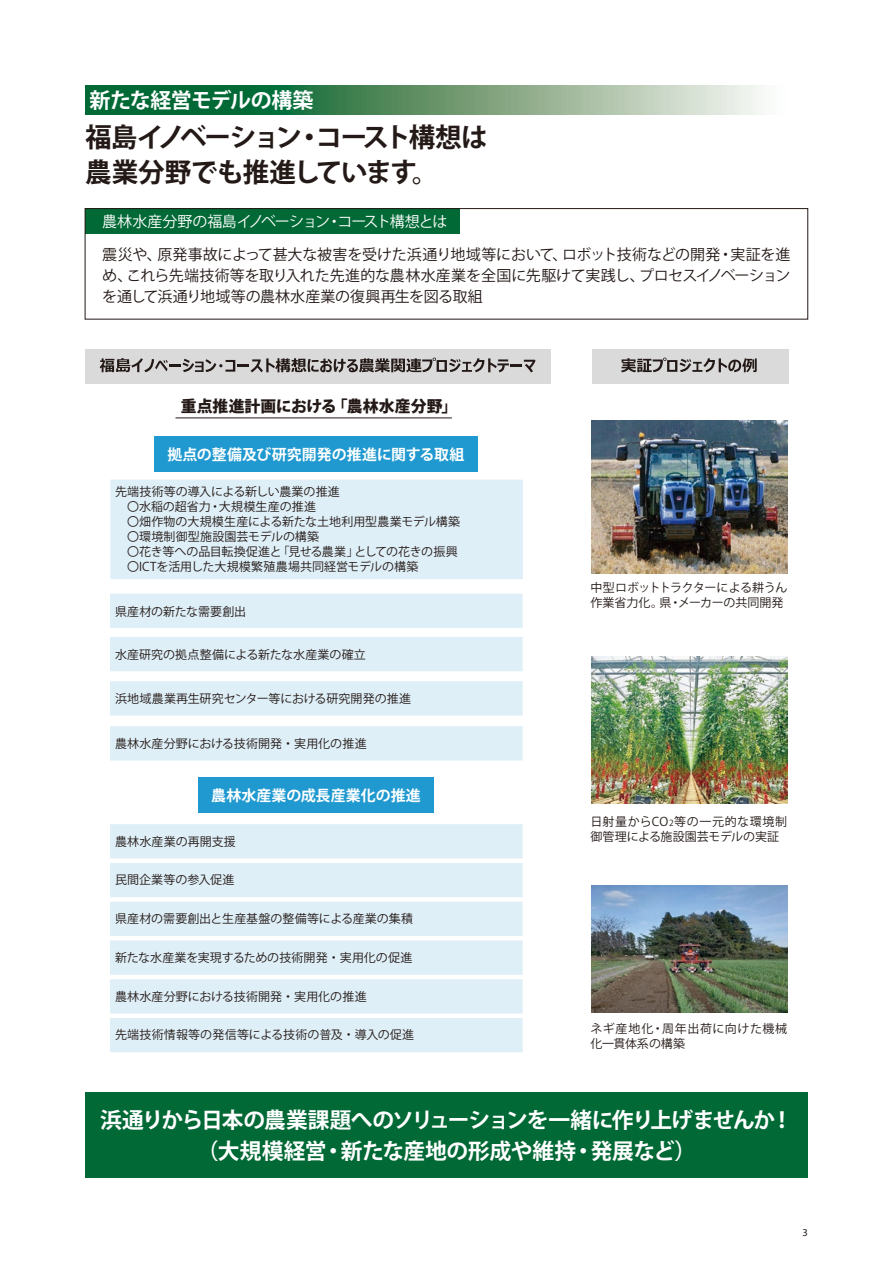
<style>
.page{position:relative;width:893px;height:1263px;background:#fff}
.page>*{position:absolute;margin:0;border:0;box-sizing:border-box;transform-origin:0 0}
.t1{font:700 26.55px/35.1px "Koz Go Pr 6 N";letter-spacing:-.055em;color:#231916}
.t2{font:700 21.75px/30.8px "Koz Go Pr 6 N";letter-spacing:-.03em;color:#fff;text-align:center}
.t3{font:700 21px "Koz Go Pr 6 N";letter-spacing:-.025em;color:#fff}
.t4{font:800 15.9px "Koz Go Pr 6 N";letter-spacing:.005em;color:#231916}
.t5{font:15px/21px "Koz Go Pr 6 N";letter-spacing:-.03em;color:#231916;text-align:justify}
.t6{font:700 15px "Koz Go Pr 6 N";letter-spacing:.005em;color:#fff}
.t7{font:15px "Koz Go Pr 6 N";letter-spacing:-.05em;color:#fff}
.t8{font:12px/15px "Koz Go Pr 6 N";letter-spacing:.005em;color:#231916}
.t9{font:12px/15px "Koz Go Pr 6 N";letter-spacing:.04em;color:#231916}
.t10{font:10.5px "Myriad Pro";color:#231916}
.s1{font-size:8.4px}
</style>
<div class="page">
<svg style="left:85px;top:85px;width:678px;height:30px;background:#629a74"></svg>
<div style="left:85px;top:1093px;width:723px;height:85px;background:#006935"></div>
<div style="left:85px;top:209px;width:374px;height:25px;background:#006935"></div>
<div style="left:85px;top:208px;width:723px;height:111px;border:1px solid #231916"></div>
<hr style="left:175px;top:418px;width:277px;height:1px;background:#231916">
<div style="left:85px;top:349px;width:465px;height:34px;background:#dadada"></div>
<svg style="left:100px;top:358px;width:435px;height:14px"></svg>
<div style="left:592px;top:349px;width:197px;height:34px;background:#dadada"></div>
<svg style="left:621px;top:358px;width:136px;height:14px"></svg>
<div style="left:154px;top:436px;width:324px;height:35px;background:#1f99d0"></div>
<div style="left:111px;top:480px;width:411px;height:98px;background:#dfeff8"></div>
<div style="left:110px;top:480px;width:413px;height:99px;border:2px solid #dfeff8"></div>
<div style="left:111px;top:594px;width:411px;height:33px;background:#dfeff8"></div>
<div style="left:110px;top:594px;width:413px;height:34px;border:2px solid #dfeff8"></div>
<div style="left:111px;top:638px;width:411px;height:32px;background:#dfeff8"></div>
<div style="left:110px;top:637px;width:413px;height:34px;border:2px solid #dfeff8"></div>
<div style="left:111px;top:682px;width:411px;height:33px;background:#dfeff8"></div>
<div style="left:110px;top:681px;width:413px;height:35px;border:2px solid #dfeff8"></div>
<div style="left:111px;top:727px;width:411px;height:33px;background:#dfeff8"></div>
<div style="left:110px;top:726px;width:413px;height:34px;border:2px solid #dfeff8"></div>
<div style="left:199px;top:777px;width:235px;height:36px;background:#1f99d0"></div>
<div style="left:111px;top:902px;width:411px;height:33px;background:#dfeff8"></div>
<div style="left:110px;top:902px;width:413px;height:34px;border:2px solid #dfeff8"></div>
<div style="left:111px;top:941px;width:411px;height:33px;background:#dfeff8"></div>
<div style="left:110px;top:940px;width:413px;height:35px;border:2px solid #dfeff8"></div>
<div style="left:111px;top:980px;width:411px;height:33px;background:#dfeff8"></div>
<div style="left:110px;top:979px;width:413px;height:34px;border:2px solid #dfeff8"></div>
<div style="left:111px;top:825px;width:411px;height:33px;background:#dfeff8"></div>
<div style="left:110px;top:824px;width:413px;height:34px;border:2px solid #dfeff8"></div>
<div style="left:111px;top:864px;width:411px;height:32px;background:#dfeff8"></div>
<div style="left:110px;top:863px;width:413px;height:34px;border:2px solid #dfeff8"></div>
<div style="left:111px;top:1019px;width:411px;height:32px;background:#dfeff8"></div>
<div style="left:110px;top:1018px;width:413px;height:34px;border:2px solid #dfeff8"></div>
<img style="left:591px;top:421px;width:196px;height:153px">
<img style="left:592px;top:885px;width:195px;height:127px">
<img style="left:592px;top:657px;width:195px;height:146px">
<h3 class="t3" style="left:90px;top:88px;width:225px">新たな経営モデルの構築</h3>
<h1 class="t1" style="left:85px;top:120px;width:404px">福島イノベーション・コースト構想は農業分野でも推進しています。</h1>
<p class="t7" style="left:102px;top:213px;width:347px">農林水産分野の福島イノベーション・コースト構想とは</p>
<p class="t5" style="left:102px;top:245px;width:690px">震災や、原発事故によって甚大な被害を受けた浜通り地域等において、ロボット技術などの開発・実証を進め、これら先端技術等を取り入れた先進的な農林水産業を全国に先駆けて実践し、プロセスイノベーションを通して浜通り地域等の農林水産業の復興再生を図る取組</p>
<h3 class="t4" style="left:181px;top:397px;width:278px">重点推進計画における「農林水産分野」</h3>
<p class="t6" style="left:167px;top:446px;width:299px">拠点の整備及び研究開発の推進に関する取組</p>
<p class="t8" style="left:115px;top:484px;width:346px">先端技術等の導入による新しい農業の推進<br>　〇水稲の超省力・大規模生産の推進<br>　〇畑作物の大規模生産による新たな土地利用型農業モデル構築　〇環境制御型施設園芸モデルの構築<br>　〇花き等への品目転換促進と「見せる農業」としての花きの振興　〇ICTを活用した大規模繁殖農場共同経営モデルの構築</p>
<p class="t8" style="left:115px;top:604px;width:133px">県産材の新たな需要創出</p>
<p class="t8" style="left:115px;top:647px;width:252px">水産研究の拠点整備による新たな水産業の確立</p>
<p class="t8" style="left:115px;top:691px;width:298px">浜地域農業再生研究センター等における研究開発の推進</p>
<p class="t8" style="left:115px;top:736px;width:253px">農林水産分野における技術開発・実用化の推進</p>
<p class="t6" style="left:211px;top:787px;width:211px">農林水産業の成長産業化の推進</p>
<p class="t8" style="left:115px;top:834px;width:122px">農林水産業の再開支援</p>
<p class="t8" style="left:115px;top:872px;width:121px">民間企業等の参入促進</p>
<p class="t8" style="left:115px;top:911px;width:300px">県産材の需要創出と生産基盤の整備等による産業の集積</p>
<p class="t8" style="left:115px;top:951px;width:299px">新たな水産業を実現するための技術開発・実用化の促進</p>
<p class="t8" style="left:115px;top:989px;width:253px">農林水産分野における技術開発・実用化の推進</p>
<p class="t8" style="left:115px;top:1028px;width:301px">先端技術情報等の発信等による技術の普及・導入の促進</p>
<p class="t8" style="left:590px;top:580px;width:198px">中型ロボットトラクターによる耕うん作業省力化。県・メーカーの共同開発</p>
<p class="t8" style="left:590px;top:814px;width:198px">日射量からCO<span class="s1">2</span>等の一元的な環境制御管理による施設園芸モデルの実証</p>
<p class="t9" style="left:590px;top:1021px;width:198px">ネギ産地化・周年出荷に向けた機械化一貫体系の構築</p>
<h2 class="t2" style="left:100px;top:1105px;width:694px">浜通りから日本の農業課題へのソリューションを一緒に作り上げませんか！（大規模経営・新たな産地の形成や維持・発展など）</h2>
<p class="t10" style="left:802px;top:1226px;width:7px">3</p>
</div>
